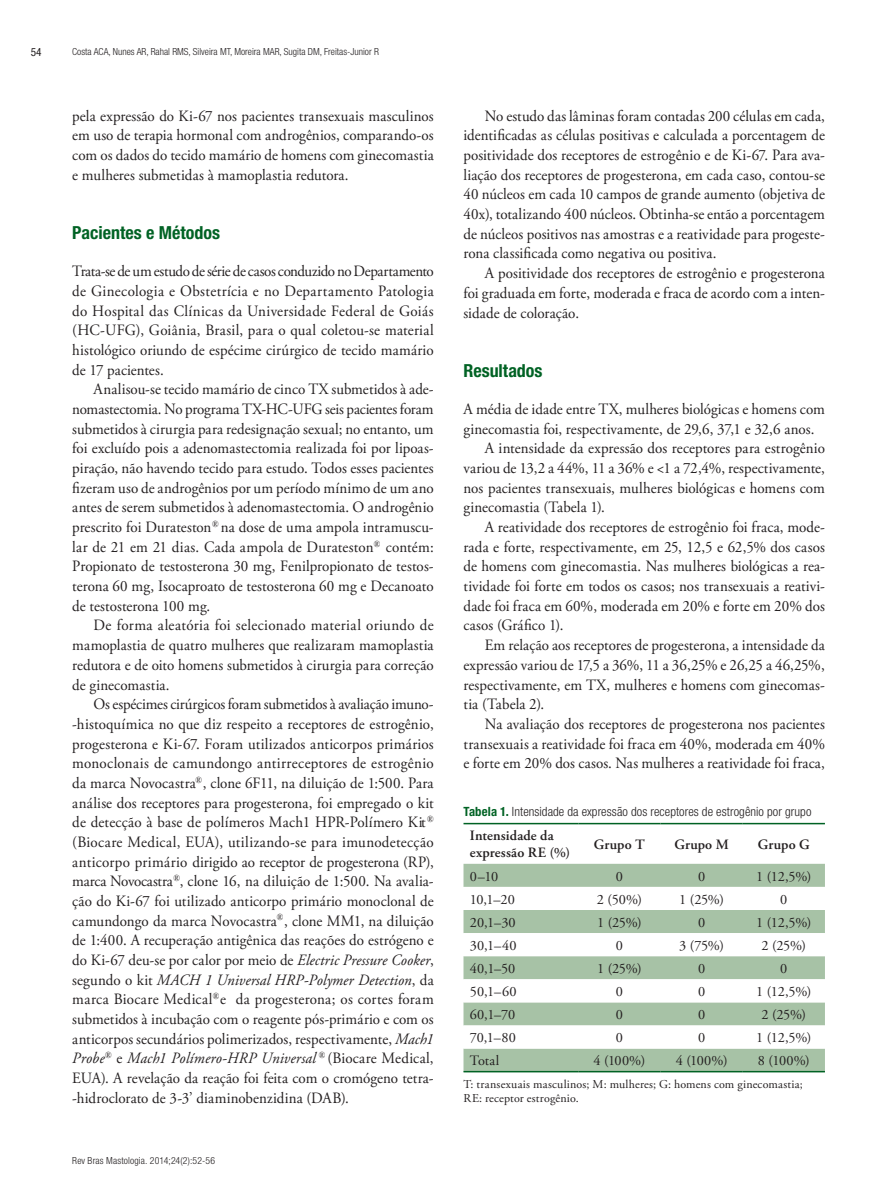
<style>
.page{position:relative;width:893px;height:1191px;background:#fff}
.page>*{position:absolute;margin:0;border:0;box-sizing:border-box;transform-origin:0 0}
.z04_0_sub1{font:700 condensed 18px "Helvetica Neue LT Std";color:#006224}
.z05_1_texto_txt{font:15.75px/19.6px "Adobe Garamond Pro";letter-spacing:.005em;color:#231f20;text-align:justify;scale:.95 1}
.z05_0_texto-primeira{font:15.75px/19.6px "Adobe Garamond Pro";letter-spacing:.005em;color:#231f20;text-align:justify;scale:.95 1}
.z07_3_tabela-txt{font:14.25px "Adobe Garamond Pro";letter-spacing:-.01em;color:#231f20}
.z07_2_tabela-primeir{font:600 14.25px/17.1px "Adobe Garamond Pro";letter-spacing:.01em;color:#231f20}
.z07_1_tabela-titulo{font:300 condensed 12.75px "Helvetica Neue LT Std";letter-spacing:.01em;color:#231f20}
.z07_4_tabela-legenda{font:12px/14.4px "Adobe Garamond Pro";letter-spacing:.02em;color:#231f20}
.t1{font:condensed 11.25px "Helvetica Neue LT Std";color:#231f20}
.z08_2_cabecalho_auto{font:300 condensed 9.75px "Helvetica Neue LT Std";color:#231f20}
.z08_0_rodape{font:300 condensed 9.75px "Helvetica Neue LT Std";letter-spacing:.02em;color:#231f20}
.s1{font-style:italic}
.s2{font-weight:700;color:#006224}
</style>
<div class="page">
<svg style="left:463px;top:863px;width:362px;height:208px;fill:#a7c2a6"></svg>
<svg style="left:463px;top:887px;width:362px;height:161px"></svg>
<hr style="left:463px;top:823px;width:115px;height:1px;background:#006224">
<hr style="left:578px;top:823px;width:82px;height:1px;background:#006224">
<hr style="left:660px;top:823px;width:83px;height:1px;background:#006224">
<hr style="left:743px;top:823px;width:82px;height:1px;background:#006224">
<hr style="left:463px;top:1071px;width:115px;height:1px;background:#006224">
<hr style="left:578px;top:1071px;width:82px;height:1px;background:#006224">
<hr style="left:660px;top:1071px;width:83px;height:1px;background:#006224">
<hr style="left:743px;top:1071px;width:82px;height:1px;background:#006224">
<p class="t1" style="left:31px;top:46px;width:12px">54</p>
<p class="z08_2_cabecalho_auto" style="left:72px;top:46px;width:308px">Costa ACA, Nunes AR, Rahal RMS, Silveira MT, Moreira MAR, Sugita DM, Freitas-Junior R</p>
<p class="z05_1_texto_txt" style="left:72px;top:106px;width:382px">pela expressão do Ki-67 nos pacientes transexuais masculinos em uso de terapia hormonal com androgênios, comparando-os com os dados do tecido mamário de homens com ginecomastia e mulheres submetidas à mamoplastia redutora.</p>
<p class="z04_0_sub1" style="left:72px;top:221px;width:149px">Pacientes e Métodos</p>
<p class="z05_0_texto-primeira" style="left:72px;top:262px;width:382px">Trata-se de um estudo de série de casos conduzido no Departamento de Ginecologia e Obstetrícia e no Departamento Patologia do Hospital das Clínicas da Universidade Federal de Goiás (HC-UFG), Goiânia, Brasil, para o qual coletou-se material histológico oriundo de espécime cirúrgico de tecido mamário de 17 pacientes.</p>
<p class="z05_1_texto_txt" style="left:72px;top:380px;width:382px;text-indent:21px">Analisou-se tecido mamário de cinco TX submetidos à ade&shy;nomastectomia. No programa TX-HC-UFG seis pacientes foram submetidos à cirurgia para redesignação sexual; no entanto, um foi excluído pois a adenomastectomia realizada foi por lipoas&shy;piração, não havendo tecido para estudo. Todos esses pacientes fizeram uso de androgênios por um período mínimo de um ano antes de serem submetidos à adenomastectomia. O androgênio prescrito foi Durateston <sup>®</sup> na dose de uma ampola intramuscu&shy;lar de 21 em 21 dias. Cada ampola de Durateston<sup>®</sup> contém:<br>Propionato de testosterona 30 mg, Fenilpropionato de testos&shy;terona 60 mg, Isocaproato de testosterona 60 mg e Decanoato de testosterona 100 mg.</p>
<p class="z05_1_texto_txt" style="left:72px;top:616px;width:382px;text-indent:21px">De forma aleatória foi selecionado material oriundo de mamoplastia de quatro mulheres que realizaram mamoplastia redutora e de oito homens submetidos à cirurgia para correção de ginecomastia.</p>
<p class="z05_1_texto_txt" style="left:72px;top:695px;width:382px;text-indent:21px">Os espécimes cirúrgicos foram submetidos à avaliação imuno--histoquímica no que diz respeito a receptores de estrogênio, progesterona e Ki-67. Foram utilizados anticorpos primários monoclonais de camundongo antirreceptores de estrogênio da marca Novocastra<sup>®</sup>, clone 6F11, na diluição de 1:500. Para análise dos receptores para progesterona, foi empregado o kit de detecção à base de polímeros Mach1 HPR-Polímero Kit <sup>® </sup>(Biocare Medical, EUA), utilizando-se para imunodetecção anticorpo primário dirigido ao receptor de progesterona (RP), marca Novocastra<sup>®</sup>, clone 16, na diluição de 1:500. Na avalia&shy;ção do Ki-67 foi utilizado anticorpo primário monoclonal de camundongo da marca Novocastra<sup>®</sup>, clone MM1, na diluição de 1:400. A recuperação antigênica das reações do estrógeno e do Ki-67 deu-se por calor por meio de <span class="s1">Electric Pressure Cooker</span>, segundo o kit <span class="s1">MACH 1 Universal HRP-Polymer Detection</span>, da marca Biocare Medical<sup>®</sup>e da progesterona; os cortes foram submetidos à incubação com o reagente pós-primário e com os anticorpos secundários polimerizados, respectivamente, <span class="s1">Mach1<br>Probe</span><sup>®</sup> e <span class="s1">Mach1 Polímero-HRP Universal</span> <sup>®</sup> (Biocare Medical, EUA). A revelação da reação foi feita com o cromógeno tetra--hidroclorato de 3-3’ diaminobenzidina (DAB).</p>
<p class="z08_0_rodape" style="left:72px;top:1155px;width:144px">Rev Bras Mastologia. 2014;24(2):52-56</p>
<p class="z05_1_texto_txt" style="left:463px;top:106px;width:382px;text-indent:21px">No estudo das lâminas foram contadas 200 células em cada, identificadas as células positivas e calculada a porcentagem de positividade dos receptores de estrogênio e de Ki-67. Para ava&shy;liação dos receptores de progesterona, em cada caso, contou-se 40 núcleos em cada 10 campos de grande aumento (objetiva de 40x), totalizando 400 núcleos. Obtinha-se então a porcentagem de núcleos positivos nas amostras e a reatividade para progeste&shy;rona classificada como negativa ou positiva.</p>
<p class="z05_1_texto_txt" style="left:463px;top:264px;width:382px;text-indent:21px">A positividade dos receptores de estrogênio e progesterona foi graduada em forte, moderada e fraca de acordo com a inten&shy;sidade de coloração.</p>
<p class="z04_0_sub1" style="left:463px;top:359px;width:81px">Resultados</p>
<p class="z05_0_texto-primeira" style="left:463px;top:400px;width:382px">A média de idade entre TX, mulheres biológicas e homens com ginecomastia foi, respectivamente, de 29,6, 37,1 e 32,6 anos.</p>
<p class="z05_1_texto_txt" style="left:463px;top:439px;width:382px;text-indent:21px">A intensidade da expressão dos receptores para estrogênio variou de 13,2 a 44%, 11 a 36% e &lt;1 a 72,4%, respectivamente, nos pacientes transexuais, mulheres biológicas e homens com ginecomastia (Tabela 1).</p>
<p class="z05_1_texto_txt" style="left:463px;top:518px;width:382px;text-indent:21px">A reatividade dos receptores de estrogênio foi fraca, mode&shy;rada e forte, respectivamente, em 25, 12,5 e 62,5% dos casos de homens com ginecomastia. Nas mulheres biológicas a rea&shy;tividade foi forte em todos os casos; nos transexuais a reativi&shy;dade foi fraca em 60%, moderada em 20% e forte em 20% dos casos (Gráfico 1).</p>
<p class="z05_1_texto_txt" style="left:463px;top:636px;width:382px;text-indent:21px">Em relação aos receptores de progesterona, a intensidade da expressão variou de 17,5 a 36%, 11 a 36,25% e 26,25 a 46,25%, respectivamente, em TX, mulheres e homens com ginecomas&shy;tia (Tabela 2).</p>
<p class="z05_1_texto_txt" style="left:463px;top:714px;width:382px;text-indent:21px">Na avaliação dos receptores de progesterona nos pacientes transexuais a reatividade foi fraca em 40%, moderada em 40% e forte em 20% dos casos. Nas mulheres a reatividade foi fraca,</p>
<p class="z07_1_tabela-titulo" style="left:463px;top:804px;width:349px"><span class="s2">Tabela 1.</span> Intensidade da expressão dos receptores de estrogênio por grupo</p>
<p class="z07_2_tabela-primeir" style="left:470px;top:827px;width:102px">Intensidade da expressão RE (%)</p>
<p class="z07_2_tabela-primeir" style="left:594px;top:836px;width:53px">Grupo T</p>
<p class="z07_2_tabela-primeir" style="left:674px;top:836px;width:56px">Grupo M</p>
<p class="z07_2_tabela-primeir" style="left:758px;top:836px;width:54px">Grupo G</p>
<p class="z07_3_tabela-txt" style="left:470px;top:867px;width:30px">0–10</p>
<p class="z07_3_tabela-txt" style="left:616px;top:867px;width:9px">0</p>
<p class="z07_3_tabela-txt" style="left:698px;top:867px;width:9px">0</p>
<p class="z07_3_tabela-txt" style="left:756px;top:867px;width:57px">1 (12,5%)</p>
<p class="z07_3_tabela-txt" style="left:470px;top:890px;width:46px">10,1–20</p>
<p class="z07_3_tabela-txt" style="left:597px;top:890px;width:47px">2 (50%)</p>
<p class="z07_3_tabela-txt" style="left:679px;top:890px;width:46px">1 (25%)</p>
<p class="z07_3_tabela-txt" style="left:780px;top:890px;width:9px">0</p>
<p class="z07_3_tabela-txt" style="left:470px;top:913px;width:47px">20,1–30</p>
<p class="z07_3_tabela-txt" style="left:597px;top:913px;width:46px">1 (25%)</p>
<p class="z07_3_tabela-txt" style="left:698px;top:913px;width:9px">0</p>
<p class="z07_3_tabela-txt" style="left:756px;top:913px;width:57px">1 (12,5%)</p>
<p class="z07_3_tabela-txt" style="left:470px;top:936px;width:48px">30,1–40</p>
<p class="z07_3_tabela-txt" style="left:616px;top:936px;width:9px">0</p>
<p class="z07_3_tabela-txt" style="left:679px;top:936px;width:46px">3 (75%)</p>
<p class="z07_3_tabela-txt" style="left:761px;top:936px;width:46px">2 (25%)</p>
<p class="z07_3_tabela-txt" style="left:470px;top:959px;width:47px">40,1–50</p>
<p class="z07_3_tabela-txt" style="left:597px;top:959px;width:46px">1 (25%)</p>
<p class="z07_3_tabela-txt" style="left:698px;top:959px;width:9px">0</p>
<p class="z07_3_tabela-txt" style="left:780px;top:959px;width:9px">0</p>
<p class="z07_3_tabela-txt" style="left:470px;top:983px;width:48px">50,1–60</p>
<p class="z07_3_tabela-txt" style="left:616px;top:983px;width:9px">0</p>
<p class="z07_3_tabela-txt" style="left:698px;top:983px;width:9px">0</p>
<p class="z07_3_tabela-txt" style="left:756px;top:983px;width:57px">1 (12,5%)</p>
<p class="z07_3_tabela-txt" style="left:470px;top:1006px;width:47px">60,1–70</p>
<p class="z07_3_tabela-txt" style="left:616px;top:1006px;width:9px">0</p>
<p class="z07_3_tabela-txt" style="left:698px;top:1006px;width:9px">0</p>
<p class="z07_3_tabela-txt" style="left:761px;top:1006px;width:46px">2 (25%)</p>
<p class="z07_3_tabela-txt" style="left:470px;top:1029px;width:48px">70,1–80</p>
<p class="z07_3_tabela-txt" style="left:616px;top:1029px;width:9px">0</p>
<p class="z07_3_tabela-txt" style="left:698px;top:1029px;width:9px">0</p>
<p class="z07_3_tabela-txt" style="left:756px;top:1029px;width:57px">1 (12,5%)</p>
<p class="z07_3_tabela-txt" style="left:470px;top:1052px;width:31px">Total</p>
<p class="z07_3_tabela-txt" style="left:593px;top:1052px;width:53px">4 (100%)</p>
<p class="z07_3_tabela-txt" style="left:676px;top:1052px;width:53px">4 (100%)</p>
<p class="z07_3_tabela-txt" style="left:758px;top:1052px;width:53px">8 (100%)</p>
<p class="z07_4_tabela-legenda" style="left:463px;top:1077px;width:341px">T: transexuais masculinos; M: mulheres; G: homens com ginecomastia;<br>RE: receptor estrogênio.</p>
</div>
